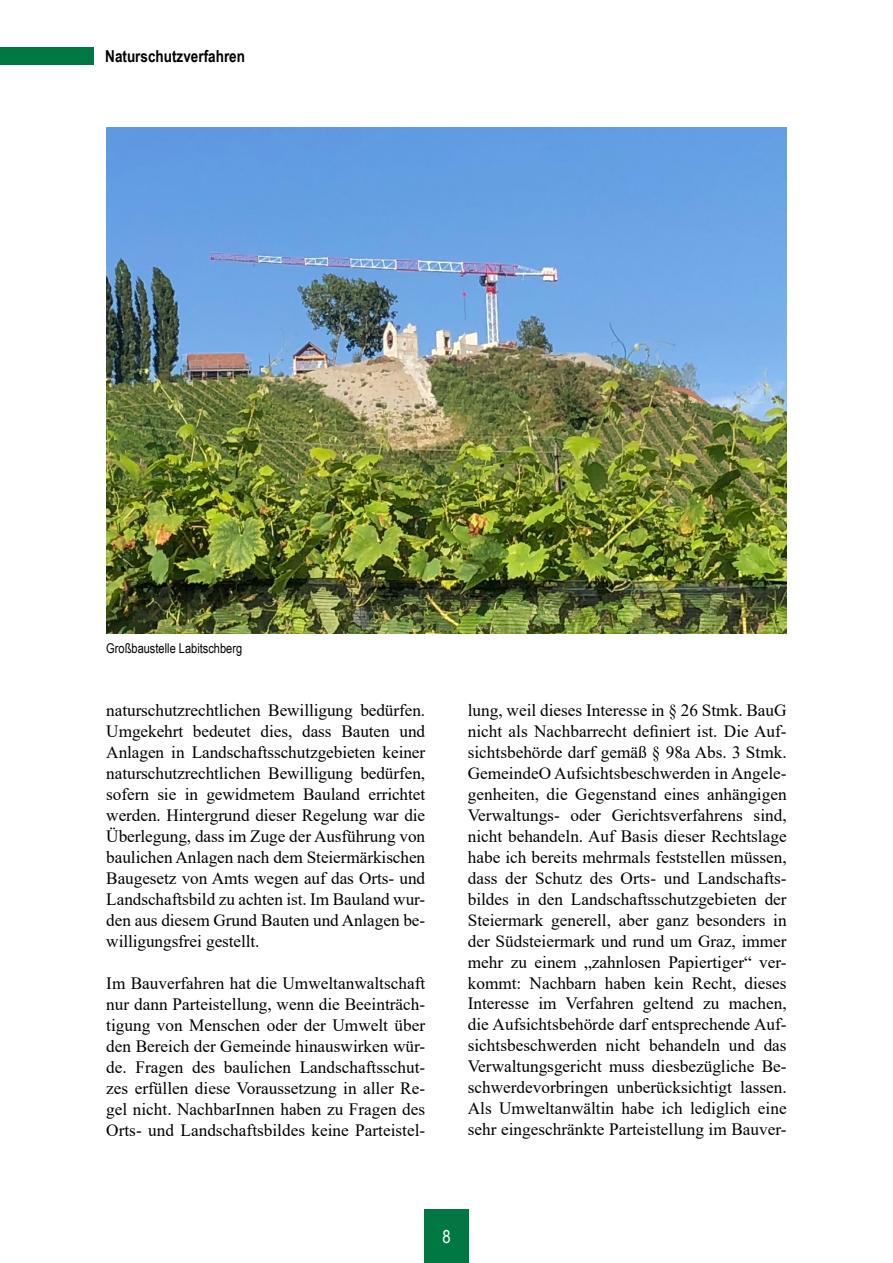
<style>
.page{position:relative;width:893px;height:1263px;background:#fff}
.page>*{position:absolute;margin:0;border:0;box-sizing:border-box;transform-origin:0 0}
.t1{font:18px "Arial Narrow";color:#fff}
.t2{font:17.25px/21px "Times New Roman";color:#000;text-align:justify}
.t3{font:700 16.5px "Arial Narrow";color:#000}
.t4{font:13.5px "Arial Narrow";color:#000}
</style>
<div class="page">
<div style="left:0;top:47px;width:94px;height:18px;background:#007844"></div>
<div style="left:424px;top:1209px;width:45px;height:54px;background:#007844"></div>
<img style="left:106px;top:128px;width:681px;height:505px">
<p class="t3" style="left:105px;top:44px;width:141px">Naturschutzverfahren</p>
<p class="t4" style="left:106px;top:638px;width:137px">Großbaustelle Labitschberg</p>
<p class="t2" style="left:106px;top:699px;width:320px">naturschutzrechtlichen Bewilligung bedürfen.<br>Umgekehrt bedeutet dies, dass Bauten und Anlagen in Landschaftsschutzgebieten keiner naturschutzrechtlichen Bewilligung bedürfen, sofern sie in gewidmetem Bauland errichtet werden. Hintergrund dieser Regelung war die Überlegung, dass im Zuge der Ausführung von baulichen Anlagen nach dem Steiermärkischen Baugesetz von Amts wegen auf das Orts- und Landschaftsbild zu achten ist. Im Bauland wur&shy;den aus diesem Grund Bauten und Anlagen be&shy;willigungsfrei gestellt.</p>
<p class="t2" style="left:106px;top:972px;width:320px">Im Bauverfahren hat die Umweltanwaltschaft nur dann Parteistellung, wenn die Beeinträch&shy;tigung von Menschen oder der Umwelt über den Bereich der Gemeinde hinauswirken wür&shy;de. Fragen des baulichen Landschaftsschut&shy;zes erfüllen diese Voraussetzung in aller Re&shy;gel nicht. NachbarInnen haben zu Fragen des Orts- und Landschaftsbildes keine Parteistel-</p>
<p class="t2" style="left:468px;top:699px;width:320px">lung, weil dieses Interesse in § 26 Stmk. BauG nicht als Nachbarrecht definiert ist. Die Auf&shy;sichtsbehörde darf gemäß § 98a Abs. 3 Stmk.<br>GemeindeO Aufsichtsbeschwerden in Angele&shy;genheiten, die Gegenstand eines anhängigen Verwaltungs- oder Gerichtsverfahrens sind, nicht behandeln. Auf Basis dieser Rechtslage habe ich bereits mehrmals feststellen müssen, dass der Schutz des Orts- und Landschafts&shy;bildes in den Landschaftsschutzgebieten der Steiermark generell, aber ganz besonders in der Südsteiermark und rund um Graz, immer mehr zu einem „zahnlosen Papiertiger“ ver&shy;kommt: Nachbarn haben kein Recht, dieses Interesse im Verfahren geltend zu machen, die Aufsichtsbehörde darf entsprechende Auf&shy;sichtsbeschwerden nicht behandeln und das Verwaltungsgericht muss diesbezügliche Be&shy;schwerdevorbringen unberücksichtigt lassen.<br>Als Umweltanwältin habe ich lediglich eine sehr eingeschränkte Parteistellung im Bauver-</p>
<p class="t1" style="left:442px;top:1223px;width:10px">8</p>
</div>
